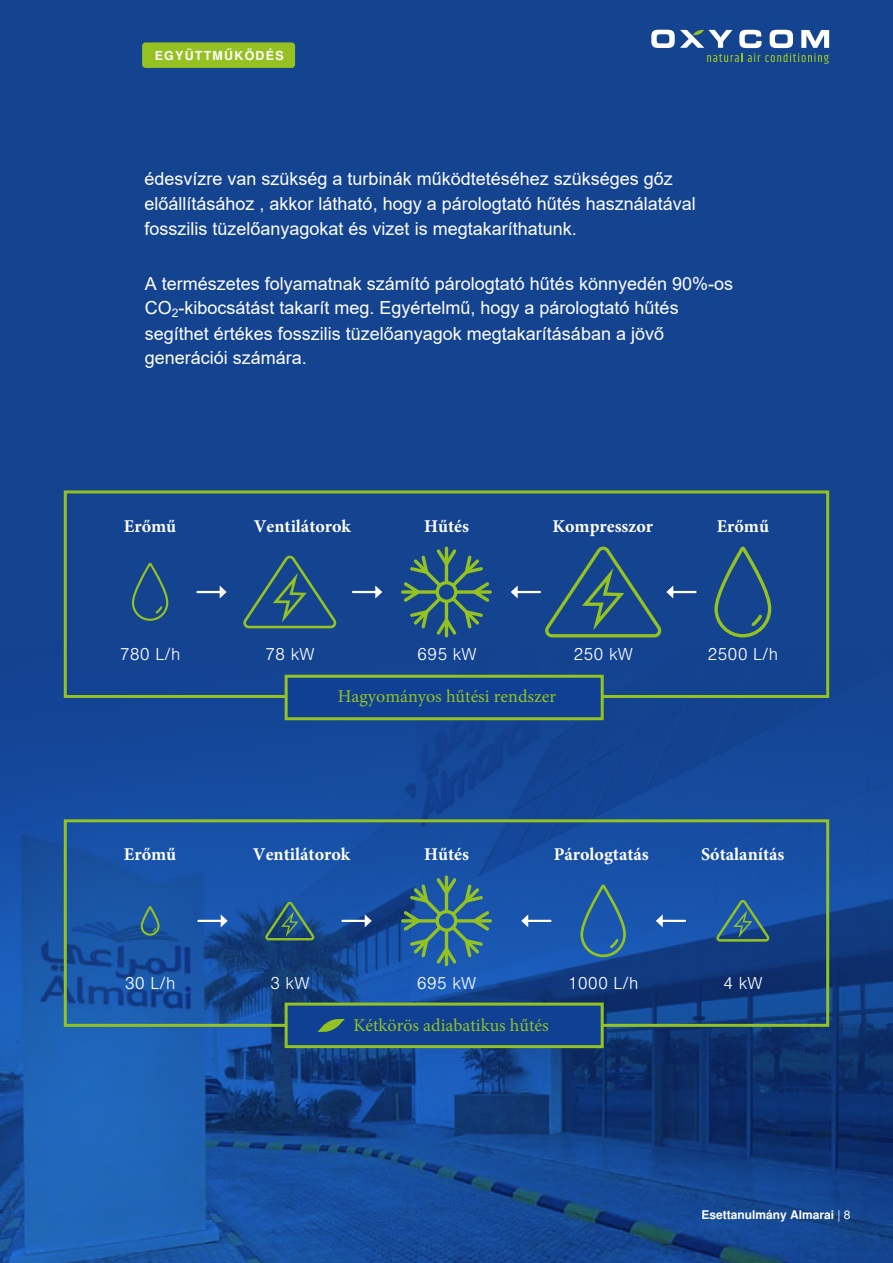
<style>
.page{position:relative;width:893px;height:1263px;background:#144390}
.page>*{position:absolute;margin:0;border:0;box-sizing:border-box;transform-origin:0 0}
.t1{font:18px/24.9px "Arial";color:#fff}
.t2{font:700 18px "Minion Pro";color:#fff}
.t3{font:300 18px "Nimbus San";color:#fff}
.t4{font:18px "Minion Pro";color:#94c221}
.t5{font:700 12.45px "Nimbus San L";letter-spacing:.1em;color:#fff}
.t6{font:700 12px "Nimbus San L";color:#fff}
.s1{font-weight:400}
</style>
<div class="page">
<img style="left:0;top:642px;width:893px;height:621px">
<div style="left:142px;top:42px;width:153px;height:26px;background:#95c123;border-radius:4px"></div>
<svg style="left:651px;top:30px;width:178px;height:34px"></svg>
<div style="left:64px;top:490px;width:765px;height:208px;border:3px solid #94c221"></div>
<svg style="left:243px;top:556px;width:94px;height:72px"></svg>
<svg style="left:714px;top:547px;width:58px;height:90px"></svg>
<svg style="left:132px;top:563px;width:37px;height:58px"></svg>
<svg style="left:455px;top:590px;width:37px;height:4px"></svg>
<hr style="left:445px;top:600px;width:3px;height:37px;background:#94c221;border-radius:2px">
<svg style="left:401px;top:590px;width:37px;height:4px"></svg>
<hr style="left:445px;top:547px;width:3px;height:37px;background:#94c221;border-radius:2px">
<svg style="left:404px;top:549px;width:85px;height:86px"></svg>
<div style="left:285px;top:675px;width:319px;height:45px;background:#0f4094;border:3px solid #94c221"></div>
<hr style="left:197px;top:591px;width:24px;height:2px;background:#fff">
<svg style="left:220px;top:586px;width:7px;height:12px"></svg>
<hr style="left:353px;top:591px;width:23px;height:2px;background:#fff">
<svg style="left:375px;top:585px;width:7px;height:13px"></svg>
<hr style="left:516px;top:591px;width:24px;height:2px;background:#fff">
<svg style="left:511px;top:585px;width:7px;height:13px"></svg>
<hr style="left:672px;top:591px;width:24px;height:2px;background:#fff">
<svg style="left:545px;top:547px;width:128px;height:90px"></svg>
<div style="left:64px;top:819px;width:765px;height:208px;border:3px solid #94c221"></div>
<svg style="left:716px;top:900px;width:54px;height:42px;background:#30658a"></svg>
<svg style="left:140px;top:906px;width:19px;height:30px"></svg>
<hr style="left:455px;top:919px;width:37px;height:3px;background:#94c221;border-radius:2px">
<hr style="left:445px;top:929px;width:3px;height:37px;background:#94c221;border-radius:2px">
<hr style="left:401px;top:919px;width:37px;height:3px;background:#94c221;border-radius:2px">
<hr style="left:445px;top:875px;width:3px;height:38px;background:#94c221;border-radius:2px">
<svg style="left:404px;top:878px;width:85px;height:85px;background:#376f89"></svg>
<div style="left:285px;top:1002px;width:319px;height:46px;background:#0f4094;border:3px solid #94c221"></div>
<svg style="left:317px;top:1019px;width:28px;height:13px"></svg>
<hr style="left:198px;top:920px;width:24px;height:2px;background:#fff">
<svg style="left:221px;top:914px;width:7px;height:13px"></svg>
<hr style="left:342px;top:920px;width:24px;height:2px;background:#fff">
<svg style="left:365px;top:914px;width:7px;height:13px"></svg>
<hr style="left:527px;top:920px;width:23px;height:2px;background:#fff">
<svg style="left:521px;top:914px;width:7px;height:13px"></svg>
<hr style="left:662px;top:920px;width:23px;height:2px;background:#fff">
<svg style="left:656px;top:914px;width:7px;height:13px"></svg>
<svg style="left:265px;top:902px;width:50px;height:39px;background:#2f6077"></svg>
<svg style="left:580px;top:884px;width:46px;height:73px;background:#2b659a"></svg>
<p class="t5" style="left:155px;top:47px;width:130px">EGYÜTTMŰKÖDÉS</p>
<p class="t1" style="left:145px;top:166px;width:553px">édesvízre van szükség a turbinák működtetéséhez szükséges gőz előállításához , akkor látható, hogy a párologtató hűtés használatával fosszilis tüzelőanyagokat és vizet is megtakaríthatunk.</p>
<p class="t1" style="left:145px;top:271px;width:590px">A természetes folyamatnak számító párologtató hűtés könnyedén 90%-os CO<sub>2</sub>-kibocsátást takarít meg. Egyértelmű, hogy a párologtató hűtés segíthet értékes fosszilis tüzelőanyagok megtakarításában a jövő generációi számára.</p>
<p class="t2" style="left:124px;top:513px;width:54px">Erőmű</p>
<p class="t2" style="left:254px;top:513px;width:99px">Ventilátorok</p>
<p class="t2" style="left:424px;top:513px;width:46px">Hűtés</p>
<p class="t2" style="left:552px;top:513px;width:102px">Kompresszor</p>
<p class="t2" style="left:717px;top:513px;width:54px">Erőmű</p>
<p class="t3" style="left:120px;top:645px;width:62px">780 L/h</p>
<p class="t3" style="left:265px;top:645px;width:51px">78 kW</p>
<p class="t3" style="left:417px;top:645px;width:61px">695 kW</p>
<p class="t3" style="left:707px;top:645px;width:72px">2500 L/h</p>
<p class="t4" style="left:338px;top:684px;width:220px">Hagyományos hűtési rendszer</p>
<p class="t3" style="left:573px;top:645px;width:61px">250 kW</p>
<p class="t2" style="left:124px;top:842px;width:54px">Erőmű</p>
<p class="t2" style="left:253px;top:842px;width:99px">Ventilátorok</p>
<p class="t2" style="left:424px;top:842px;width:46px">Hűtés</p>
<p class="t2" style="left:554px;top:842px;width:97px">Párologtatás</p>
<p class="t2" style="left:701px;top:842px;width:85px">Sótalanítás</p>
<p class="t3" style="left:125px;top:973px;width:52px">30 L/h</p>
<p class="t3" style="left:270px;top:973px;width:41px">3 kW</p>
<p class="t3" style="left:417px;top:973px;width:61px">695 kW</p>
<p class="t3" style="left:568px;top:973px;width:72px">1000 L/h</p>
<p class="t3" style="left:723px;top:973px;width:41px">4 kW</p>
<p class="t4" style="left:353px;top:1013px;width:197px">Kétkörös adiabatikus hűtés</p>
<p class="t6" style="left:701px;top:1206px;width:151px">Esettanulmány Almarai <span class="s1">| 8</span></p>
</div>
